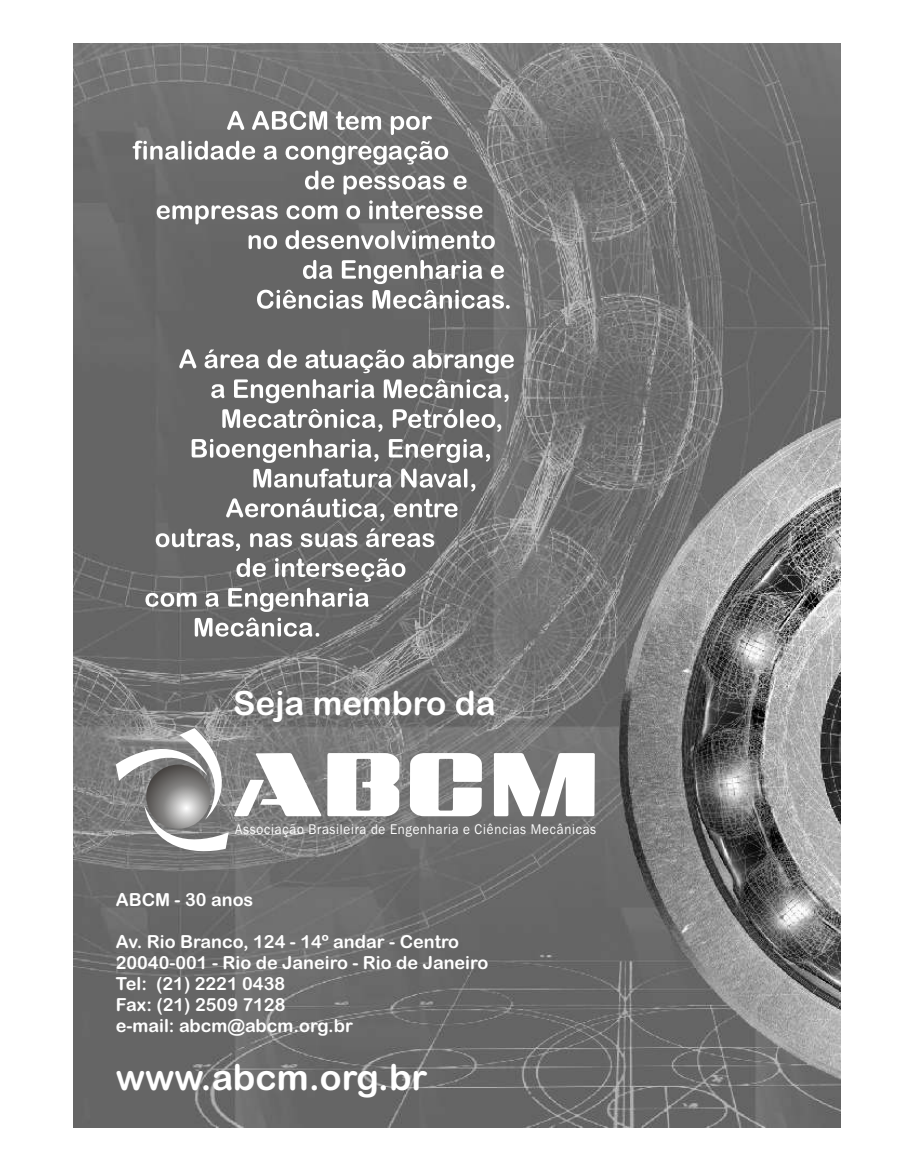
<style>
.page{position:relative;width:915px;height:1170px;background:#fff}
.page>*{position:absolute;margin:0;border:0;box-sizing:border-box;transform-origin:0 0}
.t1{font:36px "Arial Rounded MT Bold";color:#fff}
.t2{font:33.45px "Arial Rounded MT Bold";color:#fff}
.t3{font:18px/20.9px "Arial Rounded MT Bold";color:#fff}
.t4{font:13.95px "Frnk Goth ITC Bk BT";letter-spacing:.065em;color:#fff;scale:.92 1}
</style>
<div class="page">
<img style="left:74px;top:43px;width:766px;height:1084px">
<svg style="left:133px;top:111px;width:349px;height:113px;background:#868686"></svg>
<svg style="left:145px;top:230px;width:369px;height:407px;background:#7e7e7e"></svg>
<svg style="left:410px;top:753px;width:72px;height:63px"></svg>
<svg style="left:116px;top:728px;width:205px;height:128px"></svg>
<svg style="left:327px;top:753px;width:72px;height:63px"></svg>
<svg style="left:494px;top:753px;width:101px;height:63px"></svg>
<h2 class="t2" style="left:233px;top:690px;width:264px">Seja membro da</h2>
<p class="t4" style="left:235px;top:823px;width:394px">Associação Brasileira de Engenharia e Ciências Mecânicas</p>
<p class="t3" style="left:116px;top:891px;width:139px">ABCM - 30 anos</p>
<p class="t3" style="left:116px;top:933px;width:374px">Av. Rio Branco, 124 - 14º andar - Centro<br>20040-001 - Rio de Janeiro - Rio de Janeiro<br>Tel: (21) 2221 0438<br>Fax: (21) 2509 7128<br>e-mail: abcm@abcm.org.br</p>
<h1 class="t1" style="left:116px;top:1064px;width:313px">www.abcm.org.br</h1>
</div>
